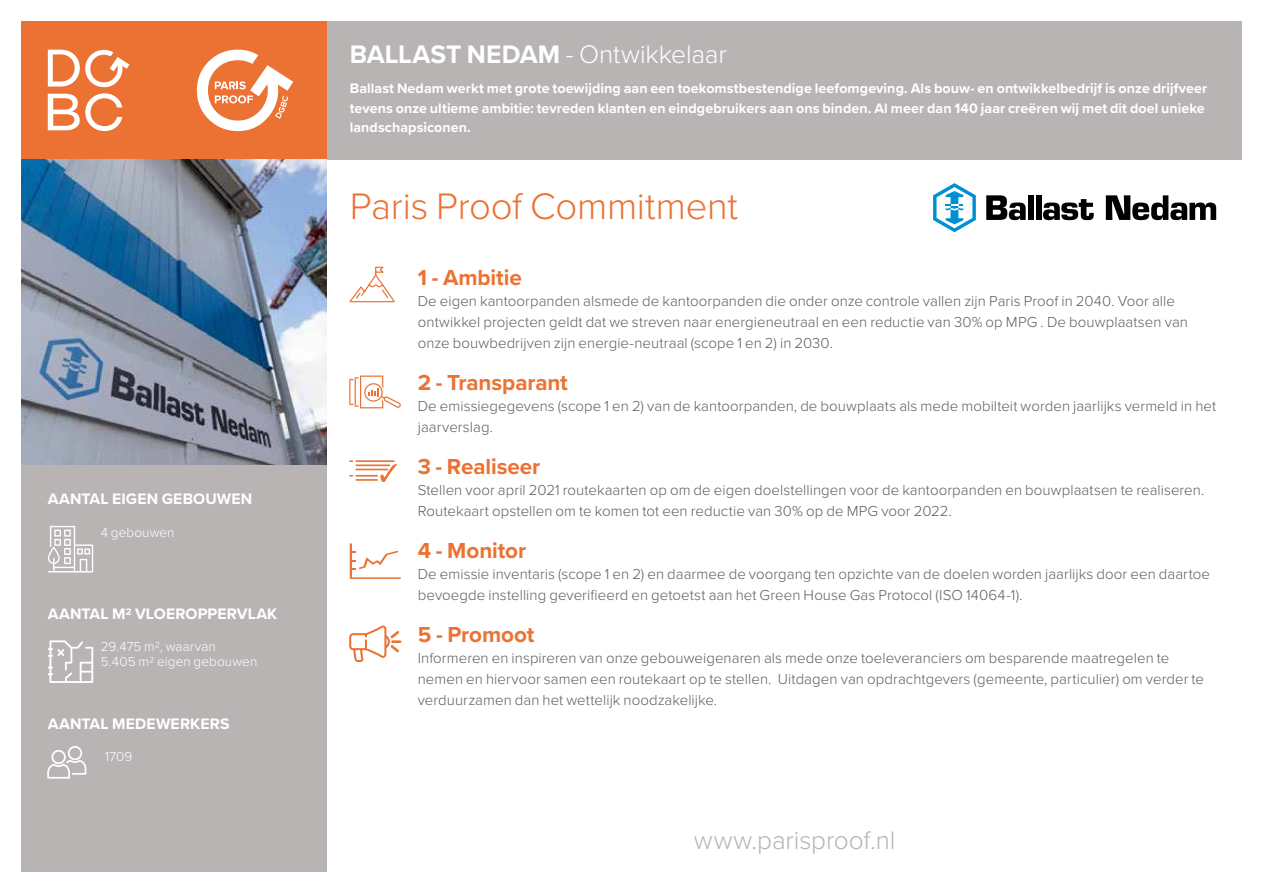
<style>
.page{position:relative;width:1263px;height:893px;background:#fff}
.page>*{position:absolute;margin:0;border:0;box-sizing:border-box;transform-origin:0 0}
.t1{font:300 38.25px "Proxima Nova";letter-spacing:-.01em;color:#eb7232}
.t2{font:300 26.25px "Proxima Nova";letter-spacing:-.005em;color:#fff}
.t3{font:300 26.25px "Proxima Nova";letter-spacing:-.005em;color:#b8b4b3}
.t4{font:700 22.5px "Proxima Nova";letter-spacing:-.005em;color:#eb7232}
.t5{font:700 15.75px "Proxima Nova";letter-spacing:.01em;color:#fff}
.t6{font:300 15px/21px "Proxima Nova";letter-spacing:.005em;color:#605e5a}
.t7{font:700 14.25px/19.5px "Proxima Nova";letter-spacing:.005em;color:#fff}
.t8{font:300 13.5px/15px "Proxima Nova";letter-spacing:.01em;color:#fff}
.s1{font-weight:700}
</style>
<div class="page">
<div style="left:21px;top:460px;width:305px;height:412px;background:#b8b4b3"></div>
<div style="left:326px;top:21px;width:916px;height:138px;background:#b8b4b3"></div>
<div style="left:21px;top:21px;width:305px;height:138px;background:#eb7232"></div>
<img style="left:21px;top:159px;width:305px;height:306px">
<svg style="left:48px;top:50px;width:81px;height:37px"></svg>
<svg style="left:48px;top:93px;width:74px;height:38px"></svg>
<svg style="left:197px;top:50px;width:96px;height:81px"></svg>
<svg style="left:349px;top:625px;width:52px;height:37px"></svg>
<svg style="left:350px;top:543px;width:51px;height:36px"></svg>
<svg style="left:349px;top:266px;width:46px;height:37px"></svg>
<svg style="left:349px;top:376px;width:52px;height:32px"></svg>
<hr style="left:355px;top:460px;width:39px;height:2px;background:#eb7232">
<hr style="left:355px;top:464px;width:35px;height:2px;background:#eb7232">
<hr style="left:355px;top:469px;width:33px;height:1px;background:#eb7232">
<hr style="left:355px;top:475px;width:23px;height:2px;background:#eb7232">
<hr style="left:355px;top:479px;width:23px;height:2px;background:#eb7232">
<svg style="left:380px;top:464px;width:17px;height:18px"></svg>
<svg style="left:48px;top:526px;width:45px;height:46px"></svg>
<svg style="left:48px;top:640px;width:45px;height:43px"></svg>
<svg style="left:47px;top:746px;width:39px;height:33px"></svg>
<svg style="left:986px;top:195px;width:40px;height:25px"></svg>
<div style="left:1028px;top:195px;width:5px;height:25px;background:#000"></div>
<div style="left:1036px;top:195px;width:5px;height:25px;background:#000"></div>
<svg style="left:1043px;top:199px;width:51px;height:21px"></svg>
<svg style="left:1106px;top:195px;width:110px;height:25px"></svg>
<svg style="left:933px;top:183px;width:43px;height:49px"></svg>
<p class="t5" style="left:48px;top:487px;width:206px">AANTAL EIGEN GEBOUWEN</p>
<p class="t8" style="left:101px;top:524px;width:75px">4 gebouwen</p>
<p class="t5" style="left:48px;top:602px;width:231px">AANTAL M2 VLOEROPPERVLAK</p>
<p class="t8" style="left:101px;top:638px;width:158px">29.475 m2, waarvan<br>5.405 m2 eigen gebouwen</p>
<p class="t5" style="left:48px;top:712px;width:183px">AANTAL MEDEWERKERS</p>
<p class="t8" style="left:105px;top:748px;width:29px">1709</p>
<h2 class="t2" style="left:350px;top:35px;width:378px"><span class="s1">BALLAST NEDAM</span> - Ontwikkelaar</h2>
<p class="t7" style="left:350px;top:78px;width:859px">Ballast Nedam werkt met grote toewijding aan een toekomstbestendige leefomgeving. Als bouw- en ontwikkelbedrijf is onze drijfveer tevens onze ultieme ambitie: tevreden klanten en eindgebruikers aan ons binden. Al meer dan 140 jaar creëren wij met dit doel unieke landschapsiconen.</p>
<h1 class="t1" style="left:350px;top:178px;width:390px">Paris Proof Commitment</h1>
<h3 class="t4" style="left:418px;top:261px;width:105px">1 - Ambitie</h3>
<p class="t6" style="left:418px;top:290px;width:772px">De eigen kantoorpanden alsmede de kantoorpanden die onder onze controle vallen zijn Paris Proof in 2040. Voor alle ontwikkel projecten geldt dat we streven naar energieneutraal en een reductie van 30% op MPG . De bouwplaatsen van onze bouwbedrijven zijn energie-neutraal (scope 1 en 2) in 2030.</p>
<h3 class="t4" style="left:418px;top:366px;width:152px">2 - Transparant</h3>
<p class="t6" style="left:418px;top:395px;width:800px">De emissiegegevens (scope 1 en 2) van de kantoorpanden, de bouwplaats als mede mobilteit worden jaarlijks vermeld in het jaarverslag.</p>
<h3 class="t4" style="left:418px;top:450px;width:124px">3 - Realiseer</h3>
<p class="t6" style="left:418px;top:479px;width:788px">Stellen voor april 2021 routekaarten op om de eigen doelstellingen voor de kantoorpanden en bouwplaatsen te realiseren.<br>Routekaart opstellen om te komen tot een reductie van 30% op de MPG voor 2022.</p>
<h3 class="t4" style="left:418px;top:534px;width:110px">4 - Monitor</h3>
<p class="t6" style="left:418px;top:563px;width:794px">De emissie inventaris (scope 1 en 2) en daarmee de voorgang ten opzichte van de doelen worden jaarlijks door een daartoe bevoegde instelling geverifieerd en getoetst aan het Green House Gas Protocol (ISO 14064-1).</p>
<h3 class="t4" style="left:418px;top:618px;width:118px">5 - Promoot</h3>
<p class="t6" style="left:418px;top:647px;width:788px">Informeren en inspireren van onze gebouweigenaren als mede onze toeleveranciers om besparende maatregelen te nemen en hiervoor samen een routekaart op te stellen. Uitdagen van opdrachtgevers (gemeente, particulier) om verder te verduurzamen dan het wettelijk noodzakelijke.</p>
<h2 class="t3" style="left:694px;top:820px;width:203px">www.parisproof.nl</h2>
</div>
